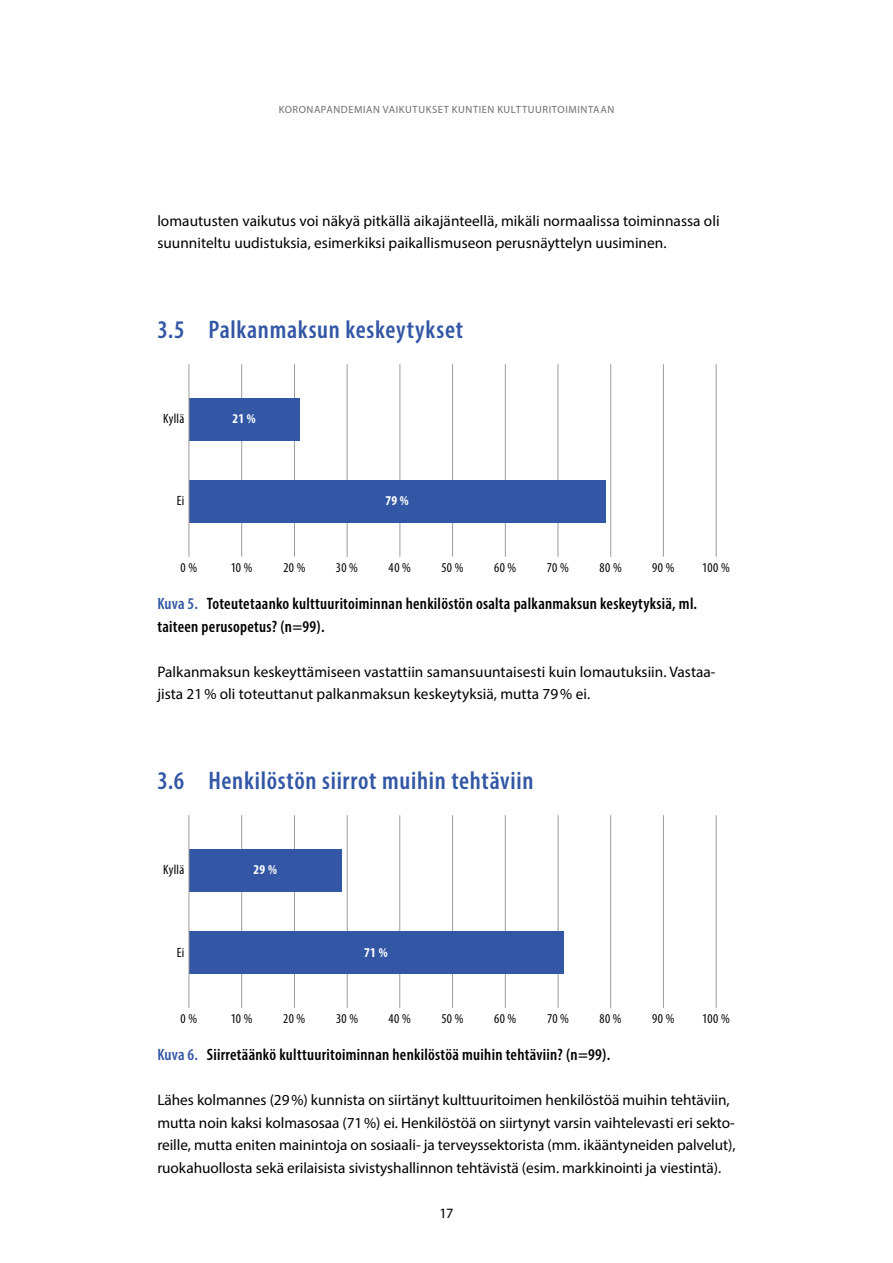
<style>
.page{position:relative;width:893px;height:1263px;background:#fff}
.page>*{position:absolute;margin:0;border:0;box-sizing:border-box;transform-origin:0 0}
.Otsikko_2{font:600 condensed 25.5px "Myriad Pro";letter-spacing:.03em;color:#3357a5}
._00_kuvion_otsikko{font:600 condensed 16.5px/22.5px "Myriad Pro";letter-spacing:.015em;color:#000}
._01_Leipä_seuraavat{font:15.3px/22.5px "Myriad Pro";letter-spacing:-.005em;color:#000}
.t1{font:14.25px "Myriad Pro";color:#000}
.t2{font:condensed 13.5px "Myriad Pro";letter-spacing:.025em;color:#000}
.t3{font:700 condensed 13.5px "Myriad Pro";letter-spacing:.015em;color:#fff}
.t4{font:10.5px "Myriad Pro";letter-spacing:.055em;color:#6e6e6d}
.s1{color:#3357a5}
</style>
<div class="page">
<hr style="left:241px;top:364px;width:1px;height:193px;background:#9b9c9c">
<hr style="left:294px;top:364px;width:1px;height:193px;background:#9b9c9c">
<hr style="left:347px;top:364px;width:1px;height:193px;background:#9b9c9c">
<hr style="left:400px;top:364px;width:1px;height:193px;background:#9b9c9c">
<hr style="left:452px;top:364px;width:1px;height:193px;background:#9b9c9c">
<hr style="left:505px;top:364px;width:1px;height:193px;background:#9b9c9c">
<hr style="left:558px;top:364px;width:1px;height:193px;background:#9b9c9c">
<hr style="left:610px;top:364px;width:1px;height:193px;background:#9b9c9c">
<hr style="left:663px;top:364px;width:1px;height:193px;background:#9b9c9c">
<hr style="left:716px;top:364px;width:1px;height:193px;background:#9b9c9c">
<div style="left:189px;top:398px;width:111px;height:42px;background:#3357a5"></div>
<div style="left:189px;top:480px;width:416px;height:43px;background:#3357a5"></div>
<hr style="left:189px;top:364px;width:1px;height:193px;background:#9b9c9c">
<hr style="left:241px;top:815px;width:1px;height:193px;background:#9b9c9c">
<hr style="left:294px;top:815px;width:1px;height:193px;background:#9b9c9c">
<hr style="left:347px;top:815px;width:1px;height:193px;background:#9b9c9c">
<hr style="left:399px;top:815px;width:1px;height:193px;background:#9b9c9c">
<hr style="left:452px;top:815px;width:1px;height:193px;background:#9b9c9c">
<hr style="left:505px;top:815px;width:1px;height:193px;background:#9b9c9c">
<hr style="left:558px;top:815px;width:1px;height:193px;background:#9b9c9c">
<hr style="left:610px;top:815px;width:1px;height:193px;background:#9b9c9c">
<hr style="left:663px;top:815px;width:1px;height:193px;background:#9b9c9c">
<hr style="left:716px;top:815px;width:1px;height:193px;background:#9b9c9c">
<div style="left:189px;top:849px;width:153px;height:42px;background:#3357a5"></div>
<div style="left:189px;top:931px;width:374px;height:43px;background:#3357a5"></div>
<hr style="left:189px;top:815px;width:1px;height:193px;background:#9b9c9c">
<p class="t4" style="left:279px;top:103px;width:337px">KORONAPANDEMIAN VAIKUTUKSET KUNTIEN KULTTUURITOIMINTAAN</p>
<p class="_01_Leipä_seuraavat" style="left:157px;top:209px;width:564px">lomautusten vaikutus voi näkyä pitkällä aikajänteellä, mikäli normaalissa toiminnassa oli suunniteltu uudistuksia, esimerkiksi paikallismuseon perusnäyttelyn uusiminen.</p>
<p class="Otsikko_2" style="left:157px;top:314px;width:307px">3.5 Palkanmaksun keskeytykset</p>
<p class="t2" style="left:163px;top:411px;width:23px">Kyllä</p>
<p class="t2" style="left:177px;top:493px;width:9px">Ei</p>
<p class="t3" style="left:233px;top:410px;width:25px">21 %</p>
<p class="t3" style="left:385px;top:492px;width:25px">79 %</p>
<p class="t2" style="left:181px;top:560px;width:18px">0 %</p>
<p class="t2" style="left:231px;top:560px;width:23px">10 %</p>
<p class="t2" style="left:283px;top:560px;width:24px">20 %</p>
<p class="t2" style="left:336px;top:560px;width:24px">30 %</p>
<p class="t2" style="left:389px;top:560px;width:24px">40 %</p>
<p class="t2" style="left:441px;top:560px;width:24px">50 %</p>
<p class="t2" style="left:494px;top:560px;width:24px">60 %</p>
<p class="t2" style="left:547px;top:560px;width:23px">70 %</p>
<p class="t2" style="left:599px;top:560px;width:24px">80 %</p>
<p class="t2" style="left:652px;top:560px;width:24px">90 %</p>
<p class="t2" style="left:702px;top:560px;width:29px">100 %</p>
<p class="_00_kuvion_otsikko" style="left:157px;top:592px;width:541px"><span class="s1">Kuva 5.</span> Toteutetaanko kulttuuritoiminnan henkilöstön osalta palkanmaksun keskeytyksiä, ml. taiteen perusopetus? (n=99).</p>
<p class="_01_Leipä_seuraavat" style="left:157px;top:660px;width:560px">Palkanmaksun keskeyttämiseen vastattiin samansuuntaisesti kuin lomautuksiin. Vastaa&shy;jista 21% oli toteuttanut palkanmaksun keskeytyksiä, mutta 79% ei.</p>
<p class="Otsikko_2" style="left:157px;top:765px;width:378px">3.6 Henkilöstön siirrot muihin tehtäviin</p>
<p class="t2" style="left:163px;top:862px;width:23px">Kyllä</p>
<p class="t2" style="left:177px;top:944px;width:9px">Ei</p>
<p class="t3" style="left:254px;top:861px;width:25px">29 %</p>
<p class="t3" style="left:364px;top:944px;width:25px">71 %</p>
<p class="t2" style="left:181px;top:1011px;width:18px">0 %</p>
<p class="t2" style="left:231px;top:1011px;width:23px">10 %</p>
<p class="t2" style="left:283px;top:1011px;width:24px">20 %</p>
<p class="t2" style="left:336px;top:1011px;width:24px">30 %</p>
<p class="t2" style="left:388px;top:1011px;width:24px">40 %</p>
<p class="t2" style="left:441px;top:1011px;width:24px">50 %</p>
<p class="t2" style="left:494px;top:1011px;width:24px">60 %</p>
<p class="t2" style="left:547px;top:1011px;width:23px">70 %</p>
<p class="t2" style="left:599px;top:1011px;width:24px">80 %</p>
<p class="t2" style="left:652px;top:1011px;width:24px">90 %</p>
<p class="t2" style="left:702px;top:1011px;width:29px">100 %</p>
<p class="_00_kuvion_otsikko" style="left:157px;top:1043px;width:454px"><span class="s1">Kuva 6.</span> Siirretäänkö kulttuuritoiminnan henkilöstöä muihin tehtäviin? (n=99).</p>
<p class="_01_Leipä_seuraavat" style="left:157px;top:1088px;width:580px">Lähes kolmannes (29%) kunnista on siirtänyt kulttuuritoimen henkilöstöä muihin tehtäviin, mutta noin kaksi kolmasosaa (71%) ei. Henkilöstöä on siirtynyt varsin vaihtelevasti eri sekto&shy;reille, mutta eniten mainintoja on sosiaali- ja terveyssektorista (mm. ikääntyneiden palvelut), ruokahuollosta sekä erilaisista sivistyshallinnon tehtävistä (esim. markkinointi ja viestintä).</p>
<p class="t1" style="left:440px;top:1204px;width:15px">17</p>
</div>
